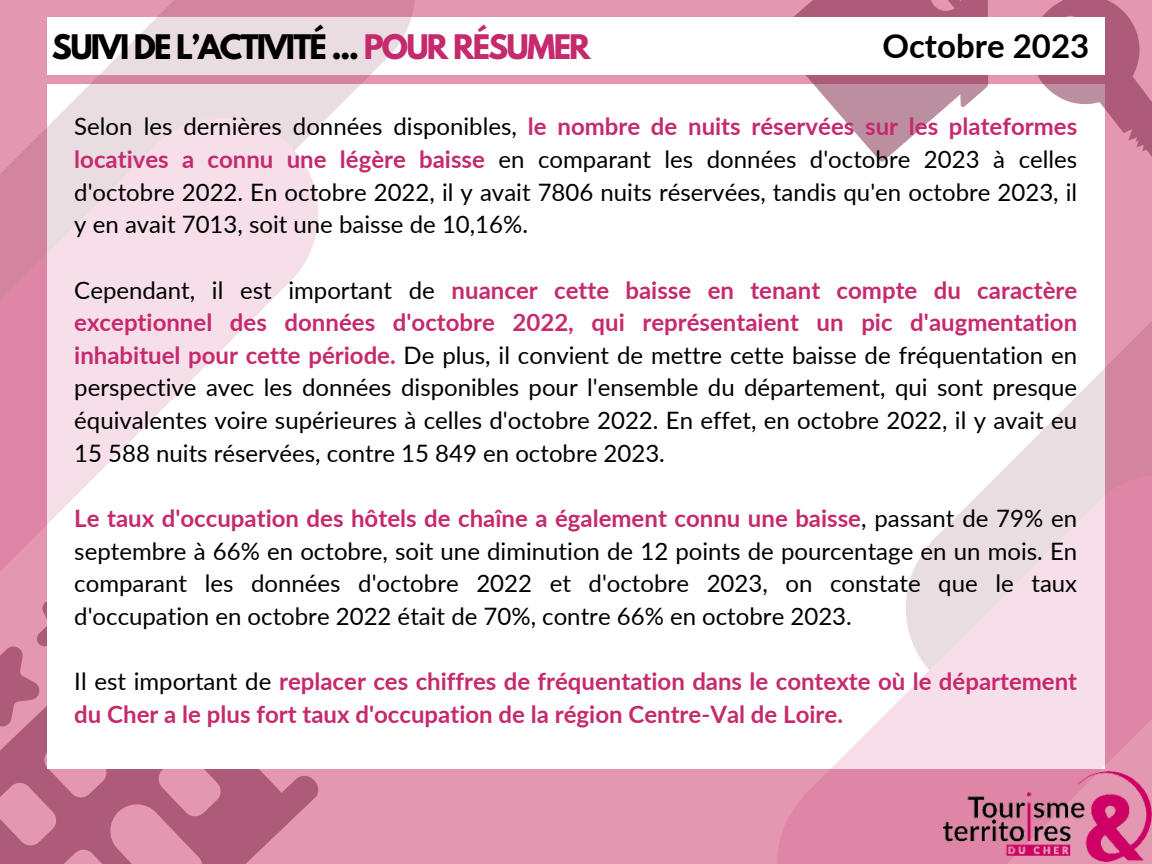
<style>
.page{position:relative;width:1152px;height:864px;background:#e497b0}
.page>*{position:absolute;margin:0;border:0;box-sizing:border-box;transform-origin:0 0}
.t1{font:700 33px "Lato";color:#000}
.t2{font:700 30px "League Spartan";letter-spacing:-.06em;color:#000}
.t3{font:24px/32.7px "Lato";color:#000;text-align:justify}
.t4{font:700 24px/32.7px "Lato";color:#c52a6d}
.s1{color:#c52a6d}
.s2{font-weight:700;color:#c52a6d}
.s3{font-weight:400;color:#000}
</style>
<div class="page">
<svg style="left:0;top:744px;width:319px;height:120px;fill:#ae5b79"></svg>
<svg style="left:0;top:610px;width:47px;height:134px"></svg>
<div style="left:47px;top:84px;width:1058px;height:685px;background:#fff"></div>
<svg style="left:793px;top:0;width:140px;height:162px"></svg>
<svg style="left:933px;top:0;width:219px;height:157px"></svg>
<svg style="left:1008px;top:321px;width:144px;height:144px"></svg>
<svg style="left:777px;top:465px;width:375px;height:399px"></svg>
<img style="left:944px;top:771px;width:208px;height:90px">
<div style="left:47px;top:17px;width:1058px;height:58px;background:#fff"></div>
<svg style="left:66px;top:0;width:349px;height:117px;fill:#eadde2"></svg>
<svg style="left:0;top:108px;width:328px;height:502px"></svg>
<p class="t2" style="left:52px;top:32px;width:540px">SUIVI DE L’ACTIVITÉ ... <span class="s1">POUR RÉSUMER</span></p>
<p class="t1" style="left:882px;top:26px;width:209px">Octobre 2023</p>
<p class="t3" style="left:74px;top:110px;width:1004px">Selon les dernières données disponibles, <span class="s2">le nombre de nuits réservées sur les plateformes locatives a connu une légère baisse</span> en comparant les données d'octobre 2023 à celles d'octobre 2022. En octobre 2022, il y avait 7806 nuits réservées, tandis qu'en octobre 2023, il y en avait 7013, soit une baisse de 10,16%.</p>
<p class="t3" style="left:74px;top:273px;width:1004px">Cependant, il est important de <span class="s2">nuancer cette baisse en tenant compte du caractère exceptionnel des données d'octobre 2022, qui représentaient un pic d'augmentation inhabituel pour cette période.</span> De plus, il convient de mettre cette baisse de fréquentation en perspective avec les données disponibles pour l'ensemble du département, qui sont presque équivalentes voire supérieures à celles d'octobre 2022. En effet, en octobre 2022, il y avait eu 15 588 nuits réservées, contre 15 849 en octobre 2023.</p>
<p class="t3" style="left:74px;top:501px;width:1004px"><span class="s2">Le taux d'occupation des hôtels de chaîne a également connu une baisse</span>, passant de 79% en septembre à 66% en octobre, soit une diminution de 12 points de pourcentage en un mois. En comparant les données d'octobre 2022 et d'octobre 2023, on constate que le taux d'occupation en octobre 2022 était de 70%, contre 66% en octobre 2023.</p>
<p class="t4" style="left:74px;top:664px;width:1004px"><span class="s3">Il est important de</span> replacer ces chiffres de fréquentation dans le contexte où le département du Cher a le plus fort taux d'occupation de la région Centre-Val de Loire.</p>
</div>
